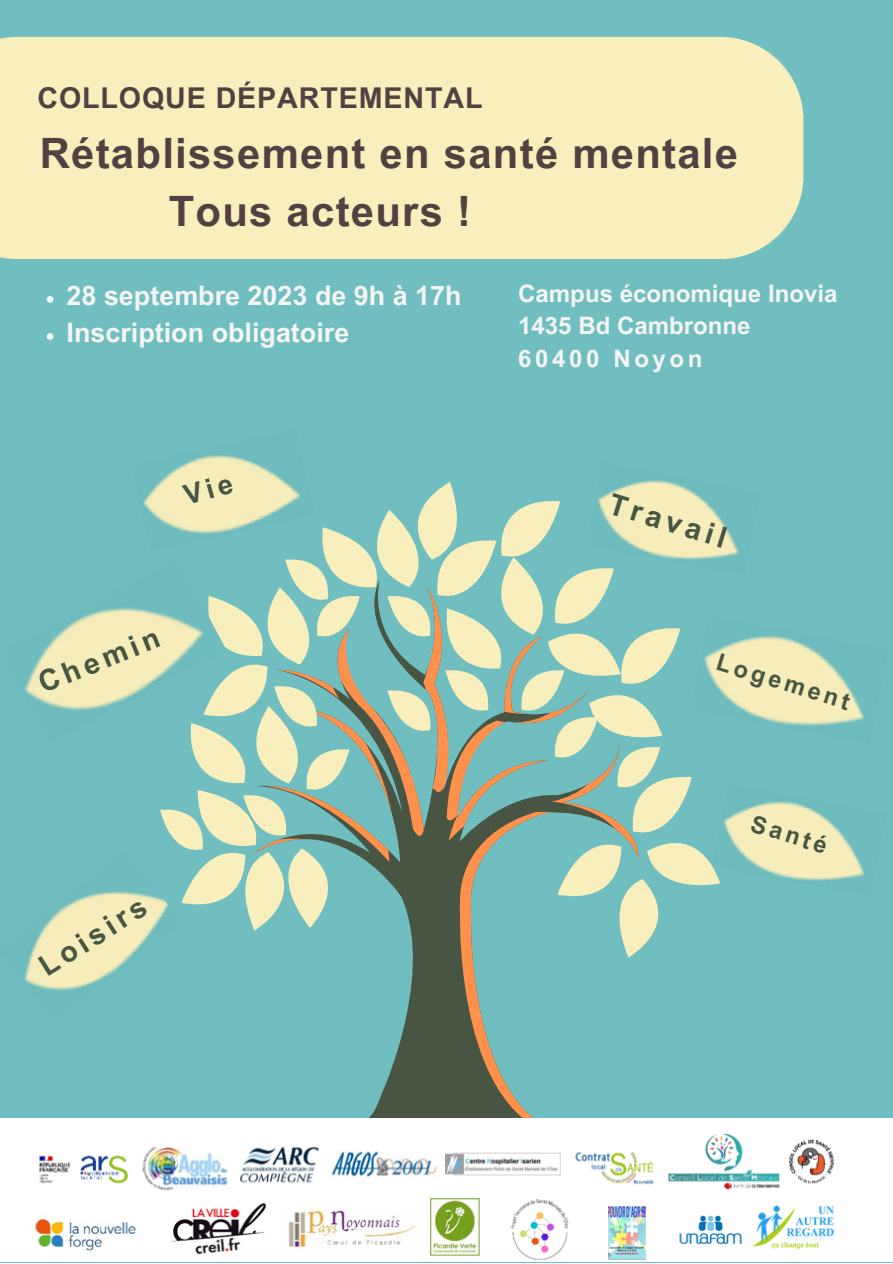
<style>
.page{position:relative;width:893px;height:1264px;background:#fff}
.page>*{position:absolute;margin:0;border:0;box-sizing:border-box;transform-origin:0 0}
.t1{font:700 41.85px "Arial MT Pro";letter-spacing:.03em;color:#553f42}
.t2{font:700 29.4px "Arial MT Pro";color:#485543}
.t3{font:700 28.95px "Arial MT Pro";color:#485543}
.t4{font:700 28.65px "Arial MT Pro";letter-spacing:.03em;color:#553f42}
.t5{font:700 26.85px "Arial MT Pro";color:#f6f5f5}
.t6{font:700 24px "Arial MT Pro";color:#f6f5f5}
.t7{font:700 24px "Arial MT Pro";letter-spacing:.15em;color:#f6f5f5}
.t8{font:700 23.7px "Arial MT Pro";color:#485543}
</style>
<div class="page">
<div style="left:0;top:0;width:892px;height:1262px;background:#70bec0"></div>
<div style="left:0;top:37px;width:803px;height:222px;background:#f8efbc"></div>
<svg style="left:47px;top:296px;width:6px;height:7px"></svg>
<svg style="left:47px;top:333px;width:6px;height:7px"></svg>
<img style="left:720px;top:635px;width:144px;height:91px">
<svg style="left:369px;top:957px;width:260px;height:161px"></svg>
<svg style="left:452px;top:957px;width:150px;height:161px"></svg>
<img style="left:0;top:1118px;width:892px;height:143px">
<img style="left:143px;top:455px;width:136px;height:65px">
<img style="left:720px;top:518px;width:19px;height:40px">
<img style="left:24px;top:891px;width:136px;height:100px">
<img style="left:24px;top:608px;width:136px;height:102px">
<img style="left:724px;top:801px;width:141px;height:80px">
<svg style="left:160px;top:477px;width:560px;height:480px"></svg>
<p class="t4" style="left:37px;top:88px;width:446px">COLLOQUE DÉPARTEMENTAL</p>
<p class="t1" style="left:40px;top:137px;width:699px">Rétablissement en santé mentale</p>
<p class="t1" style="left:169px;top:196px;width:304px">Tous acteurs !</p>
<p class="t5" style="left:67px;top:285px;width:396px">28 septembre 2023 de 9h à 17h</p>
<p class="t5" style="left:67px;top:322px;width:284px">Inscription obligatoire</p>
<p class="t3" style="left:36px;top:674px;width:130px;rotate:-22deg">Chemin</p>
<p class="t3" style="left:36px;top:959px;width:123px;rotate:-32deg">Loisirs</p>
<p class="t6" style="left:518px;top:284px;width:321px">Campus économique Inovia</p>
<p class="t6" style="left:518px;top:317px;width:234px">1435 Bd Cambronne</p>
<p class="t7" style="left:518px;top:349px;width:186px">60400 Noyon</p>
<p class="t2" style="left:613px;top:492px;width:123px;rotate:17deg">Travail</p>
<p class="t8" style="left:720px;top:653px;width:140px;rotate:17deg">Logement</p>
<p class="t8" style="left:754px;top:814px;width:80px;rotate:17deg">Santé</p>
</div>
